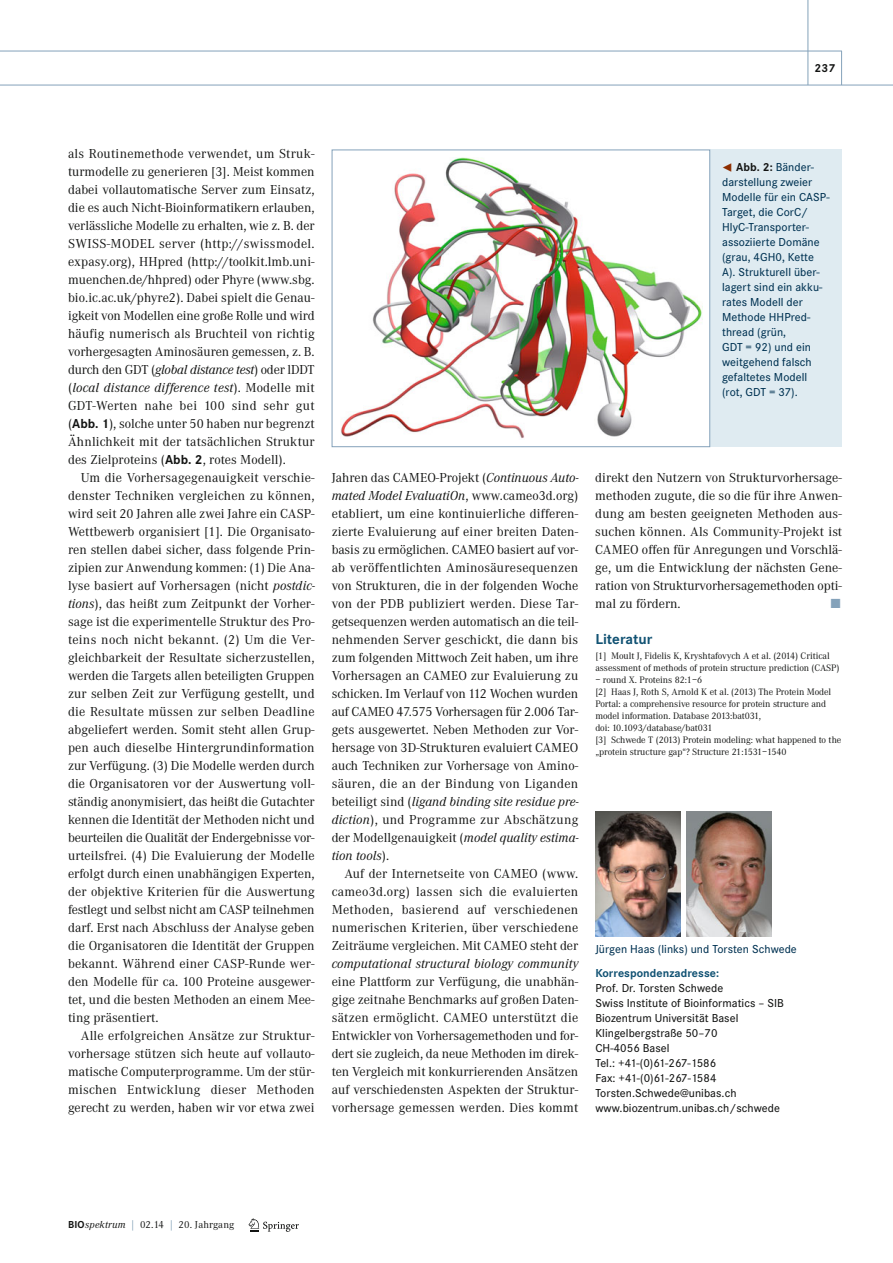
<style>
.page{position:relative;width:893px;height:1263px;background:#fff}
.page>*{position:absolute;margin:0;border:0;box-sizing:border-box;transform-origin:0 0}
.t1{font:700 15px "Corporate S";color:#115273}
.t2{font:13.5px/18px "Corporate A";letter-spacing:.005em;color:#131413;text-align:justify}
.t3{font:italic 13.5px "Corporate A";letter-spacing:.01em;color:#131413}
.t4{font:13.5px "The Sans Expert";color:#84a2ba}
.t5{font:500 12px/15px "Corporate S";letter-spacing:.005em;color:#003252}
.t6{font:500 12px/15px "Corporate S";letter-spacing:.005em;color:#131413}
.t7{font:700 12px "Corporate S";letter-spacing:.005em;color:#115273}
.t8{font:700 12px "Corporate S";color:#131413}
.t9{font:10.5px "Corporate A";letter-spacing:.015em;color:#131413}
.t10{font:9.75px/12px "Corporate A";letter-spacing:-.005em;color:#131413}
.s1{font-style:italic}
.s2{font-family:"Corporate S";font-weight:700}
.s3{font-family:"The Sans Expert";font-weight:400;color:#8d2d00}
.s4{font-weight:700;color:#131413}
.s5{color:#658ba6}
</style>
<div class="page">
<hr style="left:0;top:85px;width:893px;height:1px;background:#84a2ba">
<hr style="left:0;top:51px;width:842px;height:1px;background:#84a2ba">
<hr style="left:841px;top:51px;width:1px;height:34px;background:#84a2ba">
<hr style="left:807px;top:0;width:1px;height:85px;background:#84a2ba">
<img style="left:595px;top:811px;width:85px;height:126px">
<img style="left:686px;top:811px;width:86px;height:126px">
<svg style="left:249px;top:1218px;width:50px;height:14px"></svg>
<div style="left:710px;top:150px;width:132px;height:297px;background:#dfebf1"></div>
<img style="left:341px;top:157px;width:361px;height:282px">
<div style="left:332px;top:150px;width:378px;height:297px;border:1px solid #84a2ba"></div>
<p class="t8" style="left:814px;top:64px;width:22px">237</p>
<p class="t2" style="left:68px;top:146px;width:248px">als Routinemethode verwendet, um Struk&shy;turmodelle zu generieren [3]. Meist kommen dabei vollautomatische Server zum Einsatz, die es auch Nicht-Bioinformatikern erlauben, verlässliche Modelle zu erhalten, wie z. B. der SWISS-MODEL server (http:// swissmodel. expasy.org), HHpred (http://toolkit.lmb.uni&shy;muenchen.de/hhpred) oder Phyre (www. sbg. bio.ic.ac.uk/phyre2). Dabei spielt die Genau&shy;igkeit von Modellen eine große Rolle und wird häufig numerisch als Bruchteil von richtig vorhergesagten Aminosäuren gemessen, z. B. durch den GDT (<span class="s1">global distance test</span>) oder lDDT (<span class="s1">local distance difference test</span>). Modelle mit GDT-Werten nahe bei 100 sind sehr gut (<span class="s2">Abb. 1</span>), solche unter 50 haben nur begrenzt Ähnlichkeit mit der tatsächlichen Struktur des Zielproteins (<span class="s2">Abb. 2</span>, rotes Modell).</p>
<p class="t2" style="left:68px;top:470px;width:248px;text-indent:13px">Um die Vorhersagegenauigkeit verschie&shy;denster Techniken vergleichen zu können, wird seit 20 Jahren alle zwei Jahre ein CASP-Wettbewerb organisiert [1]. Die Organisato&shy;ren stellen dabei sicher, dass folgende Prin&shy;zipien zur Anwendung kommen: (1) Die Ana&shy;lyse basiert auf Vorhersagen (nicht <span class="s1">postdic&shy;tions</span>), das heißt zum Zeitpunkt der Vorher&shy;sage ist die experimentelle Struktur des Pro&shy;teins noch nicht bekannt. (2) Um die Ver&shy;gleichbarkeit der Resultate sicherzustellen, werden die Targets allen beteiligten Gruppen zur selben Zeit zur Verfügung gestellt, und die Resultate müssen zur selben Deadline abgeliefert werden. Somit steht allen Grup&shy;pen auch dieselbe Hintergrundinformation zur Verfügung. (3) Die Modelle werden durch die Organisatoren vor der Auswertung voll&shy;ständig anonymisiert, das heißt die Gutachter kennen die Identität der Methoden nicht und beurteilen die Qualität der Endergebnisse vor&shy;urteilsfrei. (4) Die Evaluierung der Modelle erfolgt durch einen unabhängigen Experten, der objektive Kriterien für die Auswertung festlegt und selbst nicht am CASP teilnehmen darf. Erst nach Abschluss der Analyse geben die Organisatoren die Identität der Gruppen bekannt. Während einer CASP-Runde wer&shy;den Modelle für ca. 100 Proteine ausgewer&shy;tet, und die besten Methoden an einem Mee&shy;ting präsentiert.</p>
<p class="t2" style="left:68px;top:1028px;width:248px;text-indent:13px">Alle erfolgreichen Ansätze zur Struktur&shy;vorhersage stützen sich heute auf vollauto&shy;matische Computerprogramme. Um der stür&shy;mischen Entwicklung dieser Methoden gerecht zu werden, haben wir vor etwa zwei</p>
<p class="t5" style="left:722px;top:160px;width:109px"><span class="s3">¯</span> <span class="s4">Abb. 2:</span> Bänder&shy;darstellung zweier<br>Modelle für ein CASP-<br>Target, die CorC/<br>HlyC-Transporter&shy;assoziierte Domäne (grau, 4GH0, Kette<br>A). Strukturell über - lagert sind ein akku&shy;rates Modell der<br>Methode HHPred&shy;thread (grün,<br>GDT = 92) und ein weitgehend falsch gefaltetes Modell (rot, GDT = 37).</p>
<p class="t2" style="left:332px;top:470px;width:248px">Jahren das CAMEO-Projekt (<span class="s1">Continuous Auto&shy;mated Model EvaluatiOn</span>, www.cameo3d.org) etabliert, um eine kontinuierliche differen&shy;zierte Evaluierung auf einer breiten Daten&shy;basis zu ermöglichen. CAMEO basiert auf vor&shy;ab veröffentlichten Aminosäuresequenzen von Strukturen, die in der folgenden Woche von der PDB publiziert werden. Diese Tar&shy;getsequenzen werden automatisch an die teil&shy;nehmenden Server geschickt, die dann bis zum folgenden Mittwoch Zeit haben, um ihre Vorhersagen an CAMEO zur Evaluierung zu schicken. Im Verlauf von 112 Wochen wurden auf CAMEO 47.575 Vorhersagen für 2.006 Tar&shy;gets ausgewertet. Neben Methoden zur Vor&shy;hersage von 3D-Strukturen evaluiert CAMEO auch Techniken zur Vorhersage von Amino&shy;säuren, die an der Bindung von Liganden beteiligt sind (<span class="s1">ligand binding site residue pre&shy;diction</span>), und Programme zur Abschätzung der Modellgenauigkeit (<span class="s1">model quality estima&shy;tion tools</span>).</p>
<p class="t2" style="left:332px;top:866px;width:248px;text-indent:13px">Auf der Internetseite von CAMEO (www. cameo3d.org) lassen sich die evaluierten Methoden, basierend auf verschiedenen numerischen Kriterien, über verschiedene Zeiträume vergleichen. Mit CAMEO steht der</p>
<p class="t3" style="left:332px;top:959px;width:248px">computational structural biology community</p>
<p class="t2" style="left:332px;top:974px;width:248px">eine Plattform zur Verfügung, die unabhän&shy;gige zeitnahe Benchmarks auf großen Daten&shy;sätzen ermöglicht. CAMEO unterstützt die Entwickler von Vorhersagemethoden und for&shy;dert sie zugleich, da neue Methoden im direk&shy;ten Vergleich mit konkurrierenden Ansätzen auf verschiedensten Aspekten der Struktur&shy;vorhersage gemessen werden. Dies kommt</p>
<p class="t2" style="left:595px;top:470px;width:248px">direkt den Nutzern von Strukturvorhersage&shy;methoden zugute, die so die für ihre Anwen&shy;dung am besten geeigneten Methoden aus&shy;suchen können. Als Community-Projekt ist CAMEO offen für Anregungen und Vorschlä&shy;ge, um die Entwicklung der nächsten Gene&shy;ration von Strukturvorhersagemethoden opti&shy;mal zu fördern.</p>
<p class="t4" style="left:830px;top:595px;width:13px">ó</p>
<p class="t1" style="left:595px;top:634px;width:59px">Literatur</p>
<p class="t10" style="left:595px;top:651px;width:246px">[1] Moult J, Fidelis K, Kryshtafovych A et al. (2014) Critical assessment of methods of protein structure prediction (CASP)</p>
<p class="t10" style="left:595px;top:675px;width:248px">– round X. Proteins 82:1–6<br>[2] Haas J, Roth S, Arnold K et al. (2013) The Protein Model Portal: a comprehensive resource for protein structure and model information. Database 2013:bat031,<br>doi: 10.1093/database/bat031<br>[3] Schwede T (2013) Protein modeling: what happened to the „protein structure gap“? Structure 21:1531–1540</p>
<p class="t5" style="left:595px;top:943px;width:203px">Jürgen Haas (links) und Torsten Schwede</p>
<p class="t7" style="left:595px;top:969px;width:125px">Korrespondenzadresse:</p>
<p class="t6" style="left:595px;top:981px;width:190px">Prof. Dr. Torsten Schwede<br>Swiss Institute of Bioinformatics – SIB<br>Biozentrum Universität Basel<br>Klingelbergstraße 50–70<br>CH-4056 Basel<br>Tel.: +41-(0)61-267-1586<br>Fax: +41-(0)61-267-1584<br>Torsten.Schwede@unibas.ch www.biozentrum.unibas.ch/schwede</p>
<p class="t9" style="left:68px;top:1221px;width:168px"><span class="s2">BIO</span><span class="s1">spektrum</span> <span class="s5">|</span> 02.14 <span class="s5">|</span> 20. Jahrgang</p>
</div>
